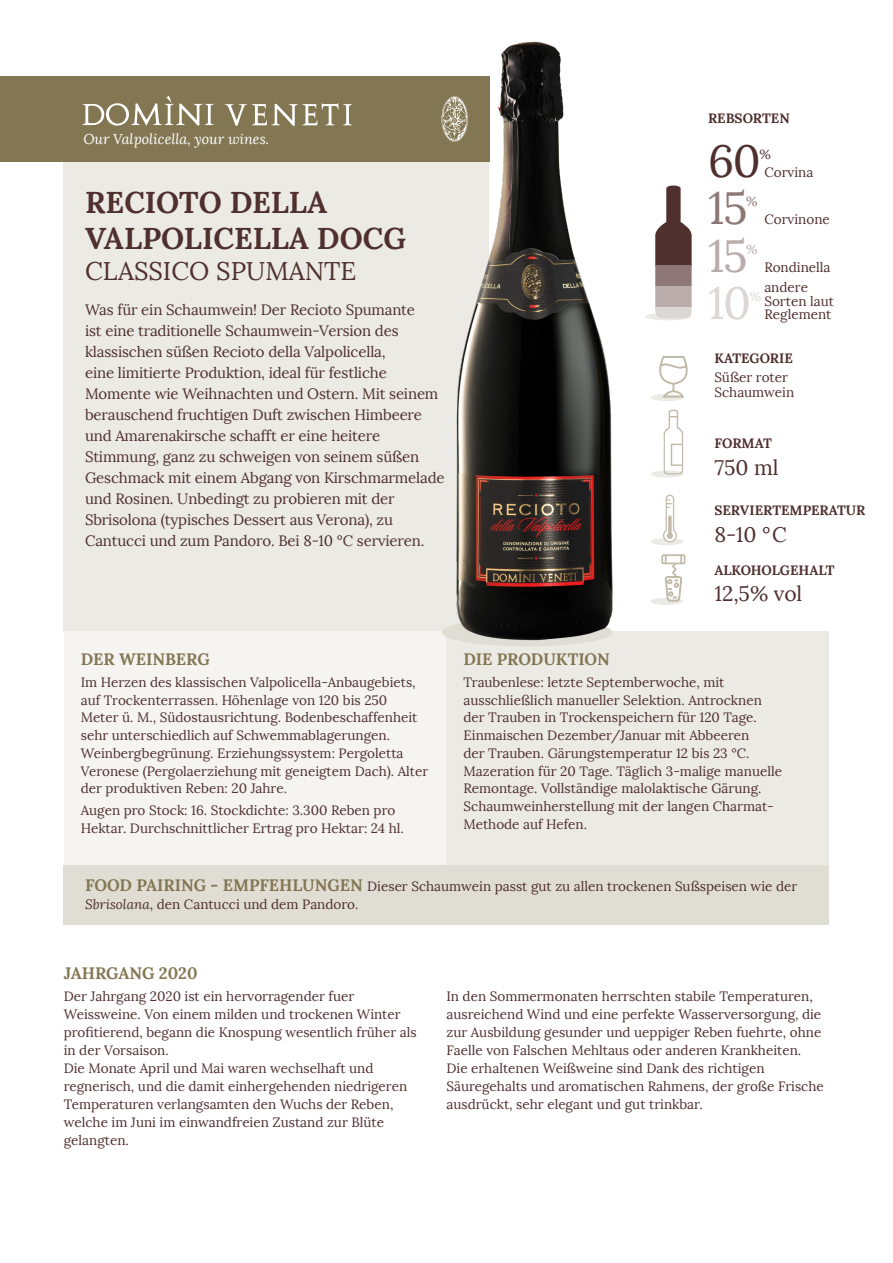
<style>
.page{position:relative;width:893px;height:1263px;background:#fff}
.page>*{position:absolute;margin:0;border:0;box-sizing:border-box;transform-origin:0 0}
.t1{font:45px "Lora";color:#4f302e}
.t2{font:45px "Lora";color:#8d7877}
.t3{font:45px "Lora";color:#b9acab}
.t4{font:45px "Lora";color:#dcd6d5}
.t5{font:700 30px/36px "Lora";color:#4f302e}
.t6{font:25.5px "Lora";color:#4f302e}
.t7{font:21px "Lora";color:#4f302e}
.t8{font:700 16.5px "Lora";color:#837652}
.t9{font:15px/21px "Lora";letter-spacing:-.01em;color:#4f302e}
.t10{font:italic 14.25px "Lora";color:#fff}
.t11{font:13.5px/17.7px "Lora";color:#4f302e}
.t12{font:700 13.5px "Lora";color:#4f302e}
.t13{font:13.2px "Lora";color:#4f302e}
.t14{font:13.2px "Lora";color:#8d7877}
.t15{font:13.2px "Lora";color:#b9acab}
.t16{font:13.2px "Lora";color:#dcd6d5}
.s1{font-weight:700;font-size:16.5px;color:#837652}
.s2{font-style:italic}
</style>
<div class="page">
<div style="left:645px;top:313px;width:46px;height:7px;background:#eceae5;border-radius:50%"></div>
<div style="left:651px;top:598px;width:32px;height:7px;background:#eceae5;border-radius:50%"></div>
<div style="left:651px;top:394px;width:32px;height:7px;background:#eceae5;border-radius:50%"></div>
<svg style="left:659px;top:356px;width:29px;height:42px"></svg>
<svg style="left:662px;top:554px;width:23px;height:47px"></svg>
<div style="left:651px;top:470px;width:32px;height:8px;background:#eceae5;border-radius:50%"></div>
<svg style="left:663px;top:409px;width:20px;height:66px"></svg>
<div style="left:651px;top:538px;width:32px;height:7px;background:#eceae5;border-radius:50%"></div>
<svg style="left:663px;top:494px;width:14px;height:49px"></svg>
<div style="left:64px;top:865px;width:765px;height:59px;background:#e0ddd4"></div>
<div style="left:64px;top:162px;width:425px;height:469px;background:#eceae5"></div>
<div style="left:64px;top:631px;width:382px;height:234px;background:#f5f4f1"></div>
<div style="left:446px;top:631px;width:383px;height:234px;background:#eceae5"></div>
<div style="left:442px;top:618px;width:170px;height:28px;background:#e0ddd4;border-radius:50%"></div>
<div style="left:655px;top:306px;width:37px;height:12px;background:#dcd6d5"></div>
<svg style="left:655px;top:185px;width:37px;height:81px;fill:#4f302e"></svg>
<div style="left:655px;top:266px;width:37px;height:20px;background:#8d7877"></div>
<div style="left:655px;top:286px;width:37px;height:20px;background:#b9acab"></div>
<img style="left:454px;top:41px;width:159px;height:605px">
<div style="left:0;top:77px;width:489px;height:85px;background:#837652"></div>
<svg style="left:82px;top:96px;width:132px;height:30px"></svg>
<svg style="left:224px;top:103px;width:129px;height:23px"></svg>
<svg style="left:442px;top:96px;width:26px;height:46px"></svg>
<p class="t10" style="left:83px;top:130px;width:187px">Our Valpolicella, your wines.</p>
<p class="t5" style="left:85px;top:184px;width:322px">RECIOTO DELLA<br>VALPOLICELLA DOCG</p>
<p class="t6" style="left:85px;top:255px;width:273px">CLASSICO SPUMANTE</p>
<p class="t9" style="left:85px;top:299px;width:361px">Was für ein Schaumwein! Der Recioto Spumante<br>ist eine traditionelle Schaumwein-Version des klassischen süßen Recioto della Valpolicella,<br>eine limitierte Produktion, ideal für festliche Momente wie Weihnachten und Ostern. Mit seinem berauschend fruchtigen Duft zwischen Himbeere und Amarenakirsche schafft er eine heitere Stimmung, ganz zu schweigen von seinem süßen Geschmack mit einem Abgang von Kirschmarmelade und Rosinen. Unbedingt zu probieren mit der Sbrisolona (typisches Dessert aus Verona), zu Cantucci und zum Pandoro. Bei 8-10 °C servieren.</p>
<p class="t8" style="left:81px;top:648px;width:131px">DER WEINBERG</p>
<p class="t11" style="left:81px;top:673px;width:349px">Im Herzen des klassischen Valpolicella-Anbaugebiets, auf Trockenterrassen. Höhenlage von 120 bis 250<br>Meter ü. M., Südostausrichtung. Bodenbeschaffenheit sehr unterschiedlich auf Schwemmablagerungen.<br>Weinbergbegrünung. Erziehungssystem: Pergoletta Veronese (Pergolaerziehung mit geneigtem Dach). Alter der produktiven Reben: 20 Jahre.</p>
<p class="t11" style="left:81px;top:802px;width:325px">Augen pro Stock: 16. Stockdichte: 3.300 Reben pro<br>Hektar. Durchschnittlicher Ertrag pro Hektar: 24 hl.</p>
<p class="t12" style="left:708px;top:110px;width:83px">REBSORTEN</p>
<p class="t1" style="left:708px;top:133px;width:54px">60</p>
<p class="t13" style="left:759px;top:146px;width:13px">%</p>
<p class="t2" style="left:708px;top:180px;width:41px">15</p>
<p class="t14" style="left:746px;top:193px;width:13px">%</p>
<p class="t3" style="left:708px;top:228px;width:41px">15</p>
<p class="t15" style="left:746px;top:241px;width:13px">%</p>
<p class="t11" style="left:764px;top:163px;width:51px">Corvina</p>
<p class="t11" style="left:764px;top:210px;width:67px">Corvinone</p>
<p class="t11" style="left:764px;top:258px;width:68px">Rondinella</p>
<p class="t11" style="left:764px;top:281px;width:71px;line-height:13.5px">andere<br>Sorten laut<br>Reglement</p>
<p class="t4" style="left:708px;top:276px;width:45px">10</p>
<p class="t16" style="left:750px;top:288px;width:13px">%</p>
<p class="t12" style="left:714px;top:350px;width:80px">KATEGORIE</p>
<p class="t11" style="left:714px;top:370px;width:81px;line-height:15px">Süßer roter<br>Schaumwein</p>
<p class="t12" style="left:714px;top:435px;width:59px">FORMAT</p>
<p class="t7" style="left:714px;top:454px;width:66px">750 ml</p>
<p class="t12" style="left:714px;top:502px;width:153px">SERVIERTEMPERATUR</p>
<p class="t7" style="left:714px;top:521px;width:74px">8-10 °C</p>
<p class="t12" style="left:714px;top:561px;width:122px">ALKOHOLGEHALT</p>
<p class="t7" style="left:714px;top:581px;width:89px">12,5% vol</p>
<p class="t8" style="left:463px;top:648px;width:148px">DIE PRODUKTION</p>
<p class="t11" style="left:463px;top:673px;width:320px">Traubenlese: letzte Septemberwoche, mit ausschließlich manueller Selektion. Antrocknen der Trauben in Trockenspeichern für 120 Tage.<br>Einmaischen Dezember/Januar mit Abbeeren<br>der Trauben. Gärungstemperatur 12 bis 23 °C.<br>Mazeration für 20 Tage. Täglich 3-malige manuelle Remontage. Vollständige malolaktische Gärung.<br>Schaumweinherstellung mit der langen Charmat-Methode auf Hefen.</p>
<p class="t11" style="left:85px;top:877px;width:714px"><span class="s1">FOOD PAIRING - EMPFEHLUNGEN</span> Dieser Schaumwein passt gut zu allen trockenen Sußspeisen wie der<br><span class="s2">Sbrisolana</span>, den Cantucci und dem Pandoro.</p>
<p class="t8" style="left:64px;top:962px;width:135px">JAHRGANG 2020</p>
<p class="t11" style="left:64px;top:987px;width:354px">Der Jahrgang 2020 ist ein hervorragender fuer Weissweine. Von einem milden und trockenen Winter profitierend, begann die Knospung wesentlich früher als in der Vorsaison.<br>Die Monate April und Mai waren wechselhaft und regnerisch, und die damit einhergehenden niedrigeren Temperaturen verlangsamten den Wuchs der Reben, welche im Juni im einwandfreien Zustand zur Blüte gelangten.</p>
<p class="t11" style="left:446px;top:987px;width:379px">In den Sommermonaten herrschten stabile Temperaturen, ausreichend Wind und eine perfekte Wasserversorgung, die zur Ausbildung gesunder und ueppiger Reben fuehrte, ohne Faelle von Falschen Mehltaus oder anderen Krankheiten.<br>Die erhaltenen Weißweine sind Dank des richtigen Säuregehalts und aromatischen Rahmens, der große Frische ausdrückt, sehr elegant und gut trinkbar.</p>
</div>
